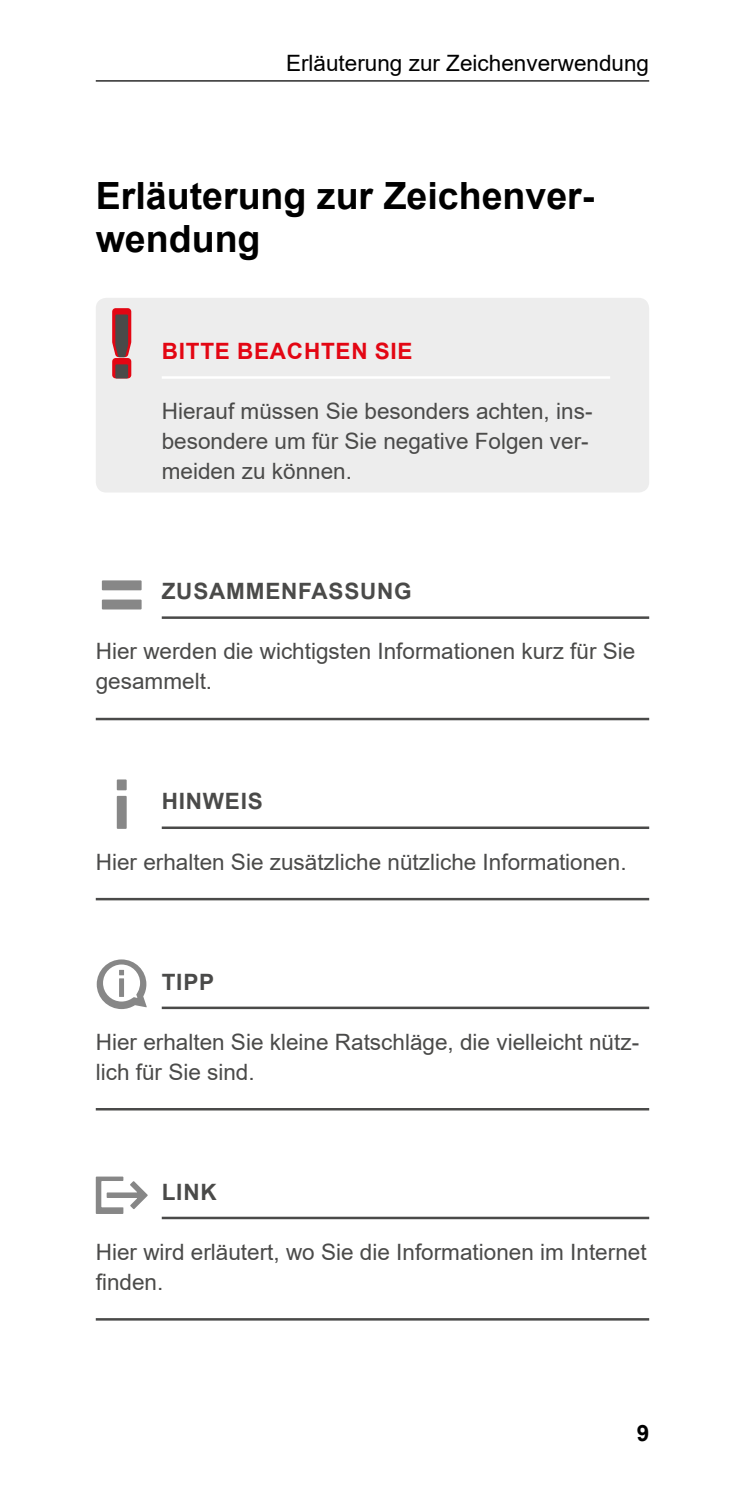
<style>
.page{position:relative;width:745px;height:1489px;background:#fff}
.page>*{position:absolute;margin:0;border:0;box-sizing:border-box;transform-origin:0 0}
.t1{font:700 37.5px/42.5px "Arial";color:#000}
.t2{font:22.5px/30px "Arial";color:#4a4a49}
.t3{font:22.5px "Arial";color:#000}
.t4{font:700 22.5px "Arial";letter-spacing:.035em;color:#4a4a49}
.t5{font:700 22.5px "Arial";letter-spacing:.035em;color:#e30613}
.t6{font:700 22.5px "Arial";color:#000}
</style>
<div class="page">
<hr style="left:96px;top:80px;width:552px;height:1px;background:#000">
<div style="left:96px;top:298px;width:552px;height:194px;background:#ededed;border-radius:11px"></div>
<hr style="left:162px;top:376px;width:447px;height:3px;background:#fff">
<hr style="left:162px;top:616px;width:486px;height:3px;background:#4a4a49">
<hr style="left:96px;top:717px;width:552px;height:3px;background:#4a4a49">
<hr style="left:162px;top:826px;width:486px;height:3px;background:#4a4a49">
<hr style="left:96px;top:897px;width:552px;height:3px;background:#4a4a49">
<hr style="left:162px;top:1006px;width:486px;height:3px;background:#4a4a49">
<hr style="left:96px;top:1107px;width:552px;height:3px;background:#4a4a49">
<hr style="left:162px;top:1216px;width:486px;height:3px;background:#4a4a49">
<hr style="left:96px;top:1317px;width:552px;height:3px;background:#4a4a49">
<svg style="left:112px;top:308px;width:19px;height:70px"></svg>
<div style="left:115px;top:364px;width:13px;height:14px;background:#4a4a49"></div>
<div style="left:102px;top:580px;width:39px;height:10px;background:#878787"></div>
<div style="left:102px;top:599px;width:39px;height:10px;background:#878787"></div>
<div style="left:117px;top:779px;width:10px;height:11px;background:#878787"></div>
<div style="left:117px;top:795px;width:10px;height:33px;background:#878787"></div>
<svg style="left:97px;top:959px;width:50px;height:50px"></svg>
<div style="left:119px;top:978px;width:5px;height:18px;background:#878787"></div>
<svg style="left:96px;top:1176px;width:52px;height:37px"></svg>
<p class="t3" style="left:286px;top:47px;width:364px">Erläuterung zur Zeichenverwendung</p>
<h2 class="t1" style="left:96px;top:175px;width:500px">Erläuterung zur Zeichenver&shy;wendung</h2>
<h3 class="t5" style="left:162px;top:335px;width:252px">BITTE BEACHTEN SIE</h3>
<p class="t2" style="left:162px;top:396px;width:432px">Hierauf müssen Sie besonders achten, ins&shy;besondere um für Sie negative Folgen ver&shy;meiden zu können.</p>
<h3 class="t4" style="left:162px;top:575px;width:251px">ZUSAMMENFASSUNG</h3>
<p class="t2" style="left:96px;top:636px;width:540px">Hier werden die wichtigsten Informationen kurz für Sie gesammelt.</p>
<h3 class="t4" style="left:162px;top:785px;width:102px">HINWEIS</h3>
<p class="t2" style="left:96px;top:846px;width:532px">Hier erhalten Sie zusätzliche nützliche Informationen.</p>
<h3 class="t4" style="left:162px;top:965px;width:54px">TIPP</h3>
<p class="t2" style="left:96px;top:1026px;width:544px">Hier erhalten Sie kleine Ratschläge, die vielleicht nütz&shy;lich für Sie sind.</p>
<h3 class="t4" style="left:162px;top:1175px;width:56px">LINK</h3>
<p class="t2" style="left:96px;top:1236px;width:552px">Hier wird erläutert, wo Sie die Informationen im Internet finden.</p>
<p class="t6" style="left:636px;top:1416px;width:14px">9</p>
</div>
